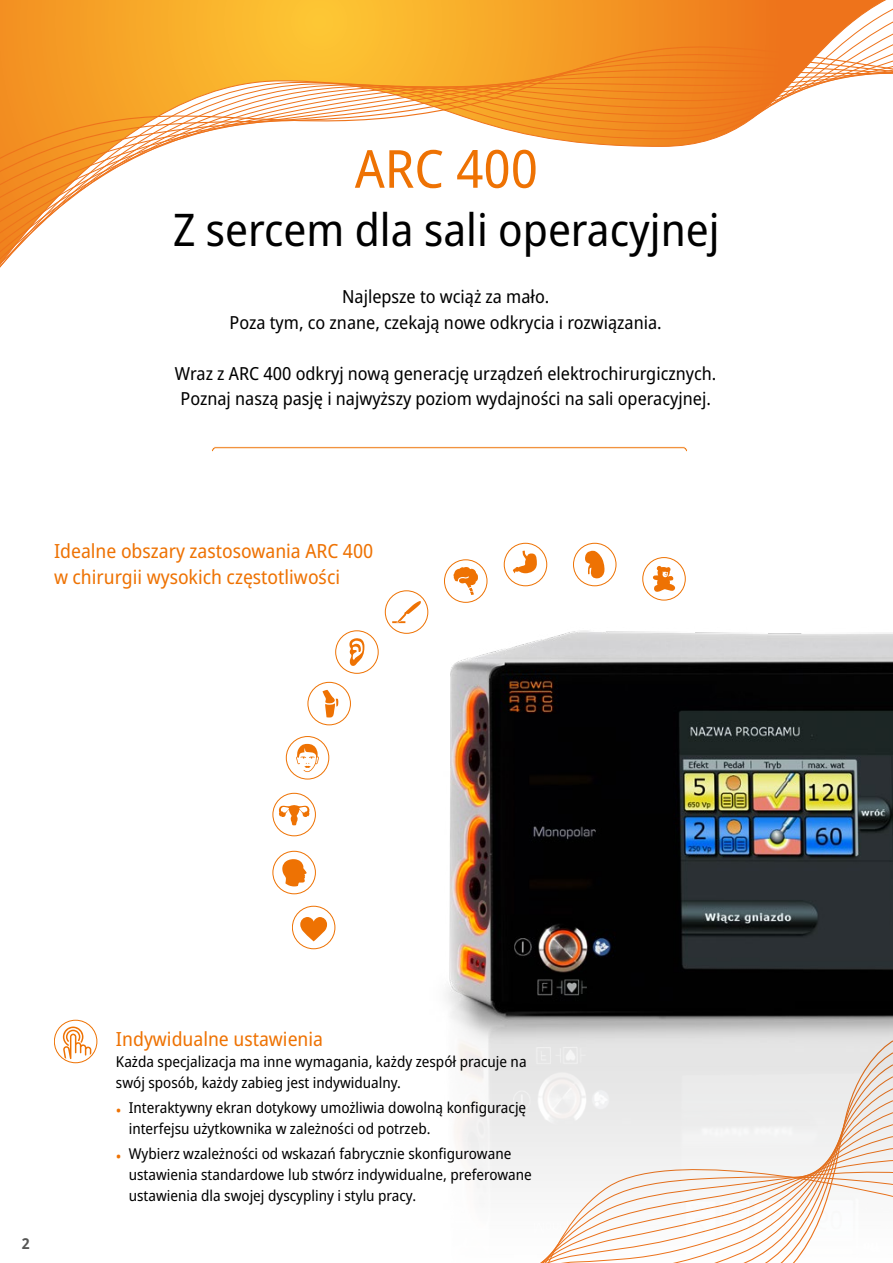
<style>
.page{position:relative;width:893px;height:1263px;background:#fff}
.page>*{position:absolute;margin:0;border:0;box-sizing:border-box;transform-origin:0 0}
.t1{font:semi-condensed 52.5px "Noto Sans";color:#ee7203}
.t2{font:semi-condensed 45px "Noto Sans";color:#000}
.t3{font:semi-condensed 19.5px/25.5px "Noto Sans";color:#ee7203}
.t4{font:semi-condensed 18px/25.5px "Noto Sans";color:#000;text-align:center}
.t5{font:semi-condensed 15px/21px "Noto Sans";color:#000}
.t6{font:700 semi-condensed 15px "Noto Sans";color:#575756}
.s1{color:#ee7203}
</style>
<div class="page">
<svg style="left:0;top:0;width:893px;height:229px"></svg>
<img style="left:97px;top:612px;width:796px;height:651px">
<div style="left:273px;top:851px;width:43px;height:43px;border:1px solid #ee7203;border-radius:50%"></div>
<svg style="left:282px;top:859px;width:25px;height:27px"></svg>
<svg style="left:585px;top:550px;width:20px;height:29px"></svg>
<div style="left:573px;top:543px;width:43px;height:43px;border:1px solid #ee7203;border-radius:50%"></div>
<svg style="left:653px;top:565px;width:22px;height:27px"></svg>
<div style="left:642px;top:557px;width:44px;height:43px;border:1px solid #ee7203;border-radius:50%"></div>
<div style="left:292px;top:906px;width:43px;height:43px;border:1px solid #ee7203;border-radius:50%"></div>
<svg style="left:300px;top:917px;width:27px;height:24px"></svg>
<div style="left:504px;top:543px;width:43px;height:43px;border:1px solid #ee7203;border-radius:50%"></div>
<svg style="left:513px;top:551px;width:24px;height:22px"></svg>
<div style="left:444px;top:559px;width:43px;height:44px;border:1px solid #ee7203;border-radius:50%"></div>
<svg style="left:453px;top:567px;width:25px;height:28px"></svg>
<div style="left:385px;top:590px;width:43px;height:44px;border:1px solid #ee7203;border-radius:50%"></div>
<svg style="left:392px;top:601px;width:29px;height:22px"></svg>
<div style="left:308px;top:682px;width:43px;height:43px;border:1px solid #ee7203;border-radius:50%"></div>
<svg style="left:322px;top:690px;width:16px;height:27px"></svg>
<div style="left:286px;top:736px;width:43px;height:43px;border:1px solid #ee7203;border-radius:50%"></div>
<svg style="left:296px;top:744px;width:23px;height:28px"></svg>
<svg style="left:278px;top:805px;width:32px;height:20px"></svg>
<div style="left:273px;top:793px;width:43px;height:43px;border:1px solid #ee7203;border-radius:50%"></div>
<svg style="left:349px;top:638px;width:15px;height:28px"></svg>
<div style="left:335px;top:630px;width:44px;height:44px;border:1px solid #ee7203;border-radius:50%"></div>
<svg style="left:211px;top:446px;width:477px;height:6px"></svg>
<svg style="left:63px;top:1026px;width:28px;height:33px"></svg>
<div style="left:54px;top:1020px;width:43px;height:43px;border:1px solid #ee7203;border-radius:50%"></div>
<h1 class="t1" style="left:355px;top:132px;width:185px">ARC 400</h1>
<h2 class="t2" style="left:173px;top:198px;width:548px">Z sercem dla sali operacyjnej</h2>
<p class="t4" style="left:230px;top:285px;width:434px">Najlepsze to wciąż za mało.<br>Poza tym, co znane, czekają nowe odkrycia i rozwiązania.</p>
<p class="t4" style="left:175px;top:361px;width:543px">Wraz z ARC 400 odkryj nową generację urządzeń elektrochirurgicznych.<br>Poznaj naszą pasję i najwyższy poziom wydajności na sali operacyjnej.</p>
<h3 class="t3" style="left:54px;top:539px;width:321px">Idealne obszary zastosowania ARC 400 w chirurgii wysokich częstotliwości</h3>
<p class="t6" style="left:22px;top:1232px;width:10px">2</p>
<h3 class="t3" style="left:116px;top:1026px;width:209px">Indywidualne ustawienia</h3>
<p class="t5" style="left:116px;top:1051px;width:412px">Każda specjalizacja ma inne wymagania, każdy zespół pracuje na swój sposób, każdy zabieg jest indywidualny.</p>
<p class="t5" style="left:129px;top:1097px;width:399px;text-indent:-13px"><span class="s1">•</span> Interaktywny ekran dotykowy umożliwia dowolną konfigurację interfejsu użytkownika w zależności od potrzeb.</p>
<p class="t5" style="left:129px;top:1144px;width:405px;text-indent:-13px"><span class="s1">•</span> Wybierz wzależności od wskazań fabrycznie skonfigurowane ustawienia standardowe lub stwórz indywidualne, preferowane ustawienia dla swojej dyscypliny i stylu pracy.</p>
</div>
